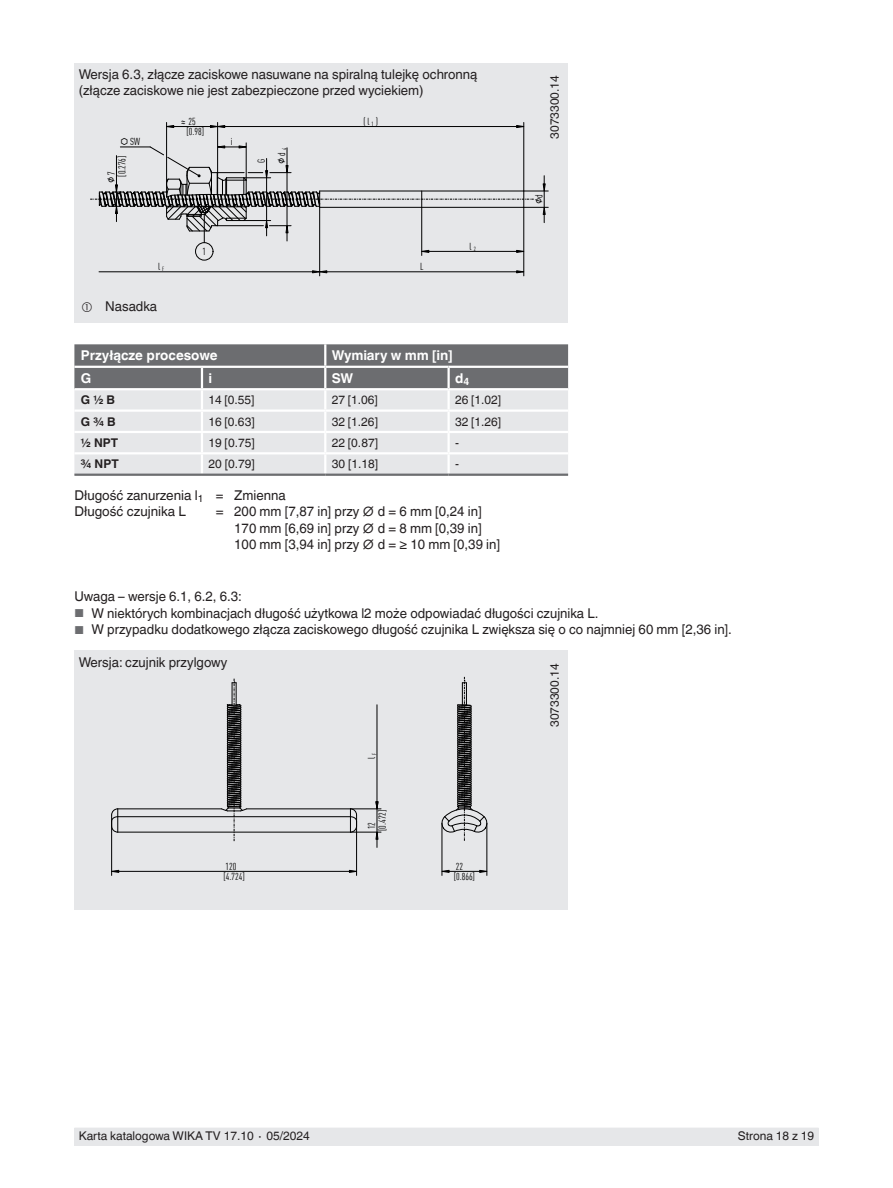
<style>
.page{position:relative;width:893px;height:1188px;background:#fff}
.page>*{position:absolute;margin:0;border:0;box-sizing:border-box;transform-origin:0 0}
.t1{font:13.5px/16.5px "Helvetica World";color:#231f20}
.t2{font:700 13.5px "Helvetica World";color:#fff}
.t3{font:12px "Helvetica World";color:#231f20}
.t4{font:700 12px "Helvetica World";color:#231f20}
.t5{font:10.05px/10.6px "DIN Cond";color:#000}
.s1{font-size:11.55px;color:#6c6d70}
</style>
<div class="page">
<div style="left:74px;top:1128px;width:745px;height:17px;background:#e6e7e9"></div>
<div style="left:74px;top:64px;width:494px;height:259px;background:#e6e7e9"></div>
<svg style="left:516px;top:250px;width:7px;height:3px"></svg>
<svg style="left:422px;top:250px;width:8px;height:3px"></svg>
<svg style="left:516px;top:270px;width:7px;height:4px"></svg>
<svg style="left:516px;top:125px;width:7px;height:3px"></svg>
<svg style="left:312px;top:270px;width:16px;height:4px"></svg>
<svg style="left:167px;top:125px;width:7px;height:3px"></svg>
<svg style="left:210px;top:125px;width:15px;height:3px"></svg>
<hr style="left:166px;top:122px;width:1px;height:60px;background:#000">
<hr style="left:217px;top:122px;width:1px;height:51px;background:#000">
<hr style="left:99px;top:272px;width:213px;height:1px;background:#000">
<hr style="left:327px;top:272px;width:190px;height:1px;background:#000">
<hr style="left:246px;top:143px;width:1px;height:37px;background:#000">
<hr style="left:429px;top:251px;width:88px;height:1px;background:#000">
<hr style="left:319px;top:207px;width:1px;height:69px;background:#000">
<hr style="left:174px;top:126px;width:36px;height:1px;background:#000">
<hr style="left:225px;top:126px;width:292px;height:1px;background:#000">
<hr style="left:421px;top:191px;width:1px;height:64px;background:#000">
<hr style="left:523px;top:207px;width:1px;height:69px;background:#000">
<hr style="left:523px;top:122px;width:1px;height:69px;background:#000">
<svg style="left:90px;top:145px;width:458px;height:96px"></svg>
<div style="left:195px;top:242px;width:18px;height:18px;border:1px solid #000;border-radius:50%"></div>
<hr style="left:204px;top:212px;width:1px;height:31px;background:#000">
<svg style="left:74px;top:454px;width:494px;height:20px;background:#e4e5e7"></svg>
<svg style="left:74px;top:344px;width:494px;height:108px;background:#b9babc"></svg>
<hr style="left:449px;top:431px;width:119px;height:2px;background:#fff">
<hr style="left:447px;top:433px;width:3px;height:19px;background:#fff">
<hr style="left:201px;top:454px;width:2px;height:20px;background:#fff">
<hr style="left:324px;top:454px;width:2px;height:20px;background:#fff">
<hr style="left:447px;top:454px;width:3px;height:20px;background:#fff">
<hr style="left:74px;top:474px;width:128px;height:2px;background:#6c6d70">
<hr style="left:202px;top:474px;width:123px;height:2px;background:#6c6d70">
<hr style="left:325px;top:474px;width:124px;height:2px;background:#6c6d70">
<hr style="left:449px;top:474px;width:119px;height:2px;background:#6c6d70">
<div style="left:74px;top:650px;width:494px;height:259px;background:#e6e7e9"></div>
<svg style="left:112px;top:870px;width:8px;height:3px"></svg>
<svg style="left:349px;top:870px;width:7px;height:3px"></svg>
<svg style="left:441px;top:870px;width:9px;height:3px"></svg>
<svg style="left:479px;top:870px;width:8px;height:3px"></svg>
<svg style="left:375px;top:831px;width:4px;height:9px"></svg>
<svg style="left:375px;top:801px;width:4px;height:8px"></svg>
<hr style="left:111px;top:821px;width:1px;height:54px;background:#000">
<hr style="left:119px;top:871px;width:230px;height:1px;background:#000">
<hr style="left:350px;top:832px;width:31px;height:1px;background:#000">
<hr style="left:350px;top:809px;width:31px;height:1px;background:#000">
<hr style="left:356px;top:821px;width:1px;height:54px;background:#000">
<hr style="left:377px;top:809px;width:1px;height:38px;background:#000">
<hr style="left:377px;top:705px;width:1px;height:97px;background:#000">
<hr style="left:449px;top:871px;width:31px;height:1px;background:#000">
<hr style="left:442px;top:823px;width:1px;height:52px;background:#000">
<hr style="left:487px;top:823px;width:1px;height:52px;background:#000">
<hr style="left:118px;top:832px;width:232px;height:1px;background:#000">
<hr style="left:118px;top:809px;width:104px;height:1px;background:#000">
<hr style="left:247px;top:809px;width:103px;height:1px;background:#000">
<hr style="left:118px;top:816px;width:232px;height:1px;background:#000">
<svg style="left:111px;top:808px;width:7px;height:25px"></svg>
<svg style="left:350px;top:808px;width:7px;height:25px"></svg>
<svg style="left:441px;top:677px;width:47px;height:164px"></svg>
<svg style="left:221px;top:679px;width:26px;height:162px"></svg>
<p class="t1" style="left:79px;top:66px;width:400px">Wersja 6.3, złącze zaciskowe nasuwane na spiralną tulejkę ochronną (złącze zaciskowe nie jest zabezpieczone przed wyciekiem)</p>
<p class="t5" style="left:120px;top:136px;width:21px">⬡ SW</p>
<p class="t5" style="left:106px;top:177px;width:23px;text-indent:-6px;rotate:-90deg">⌀ 7 [0.276]</p>
<p class="t5" style="left:187px;top:116px;width:19px;text-indent:-6px">≈ 25 [0.98]</p>
<p class="t5" style="left:158px;top:261px;width:8px">l <sub>F</sub></p>
<p class="t5" style="left:202px;top:246px;width:5px">1</p>
<p class="t5" style="left:231px;top:136px;width:3px">i</p>
<p class="t5" style="left:251px;top:164px;width:18px;line-height:20.4px;rotate:-90deg">G<br>⌀ d <sub>4</sub></p>
<p class="t5" style="left:363px;top:116px;width:16px">( l <sub>1</sub> )</p>
<p class="t5" style="left:420px;top:261px;width:5px">L</p>
<p class="t5" style="left:470px;top:241px;width:8px">l <sub>2</sub></p>
<p class="t1" style="left:105px;top:299px;width:54px">Nasadka</p>
<p class="t2" style="left:81px;top:348px;width:138px">Przyłącze procesowe</p>
<p class="t2" style="left:332px;top:348px;width:123px">Wymiary w mm [in]</p>
<p class="t2" style="left:81px;top:370px;width:12px">G</p>
<p class="t2" style="left:208px;top:370px;width:5px">i</p>
<p class="t2" style="left:332px;top:370px;width:23px">SW</p>
<p class="t2" style="left:455px;top:370px;width:16px">d<sub>4</sub></p>
<p class="t4" style="left:81px;top:393px;width:36px">G ½ B</p>
<p class="t3" style="left:208px;top:393px;width:48px">14 [0.55]</p>
<p class="t3" style="left:332px;top:393px;width:48px">27 [1.06]</p>
<p class="t3" style="left:455px;top:393px;width:48px">26 [1.02]</p>
<p class="t4" style="left:81px;top:414px;width:36px">G ¾ B</p>
<p class="t3" style="left:208px;top:414px;width:48px">16 [0.63]</p>
<p class="t3" style="left:332px;top:414px;width:48px">32 [1.26]</p>
<p class="t3" style="left:455px;top:414px;width:48px">32 [1.26]</p>
<p class="t4" style="left:81px;top:436px;width:39px">½ NPT</p>
<p class="t3" style="left:208px;top:436px;width:48px">19 [0.75]</p>
<p class="t3" style="left:332px;top:436px;width:48px">22 [0.87]</p>
<p class="t3" style="left:455px;top:436px;width:5px">-</p>
<p class="t4" style="left:81px;top:457px;width:39px">¾ NPT</p>
<p class="t3" style="left:208px;top:457px;width:48px">20 [0.79]</p>
<p class="t3" style="left:332px;top:457px;width:48px">30 [1.18]</p>
<p class="t3" style="left:455px;top:457px;width:5px">-</p>
<p class="t1" style="left:74px;top:488px;width:213px;line-height:16px">Długość zanurzenia l<sub>1</sub> = Zmienna<br>Długość czujnika L</p>
<p class="t1" style="left:234px;top:503px;width:267px;text-indent:-19px">= 200 mm [7,87 in] przy ∅ d = 6 mm [0,24 in]<br>170 mm [6,69 in] przy ∅ d = 8 mm [0,39 in]<br>100 mm [3,94 in] przy ∅ d = ≥ 10 mm [0,39 in]</p>
<p class="t3" style="left:548px;top:139px;width:65px;rotate:-90deg">3073300.14</p>
<p class="t5" style="left:533px;top:204px;width:12px;rotate:-90deg">⌀d</p>
<p class="t1" style="left:74px;top:589px;width:169px">Uwaga – wersje 6.1, 6.2, 6.3:</p>
<p class="t1" style="left:74px;top:605px;width:526px"><span class="s1">■</span> W niektórych kombinacjach długość użytkowa l2 może odpowiadać długości czujnika L.</p>
<p class="t1" style="left:74px;top:622px;width:659px"><span class="s1">■</span> W przypadku dodatkowego złącza zaciskowego długość czujnika L zwiększa się o co najmniej 60 mm [2,36 in].</p>
<p class="t1" style="left:79px;top:654px;width:150px">Wersja: czujnik przylgowy</p>
<p class="t5" style="left:366px;top:759px;width:8px;rotate:-90deg">l <sub>F</sub></p>
<p class="t5" style="left:366px;top:831px;width:23px;rotate:-90deg">12 [0.472]</p>
<p class="t5" style="left:224px;top:861px;width:23px">120 [4.724]</p>
<p class="t5" style="left:454px;top:861px;width:23px">22 [0.866]</p>
<p class="t3" style="left:548px;top:727px;width:65px;rotate:-90deg">3073300.14</p>
<p class="t3" style="left:79px;top:1129px;width:233px">Karta katalogowa WIKA TV 17.10 ∙ 05/2024</p>
<p class="t3" style="left:738px;top:1129px;width:78px">Strona 18 z 19</p>
</div>
